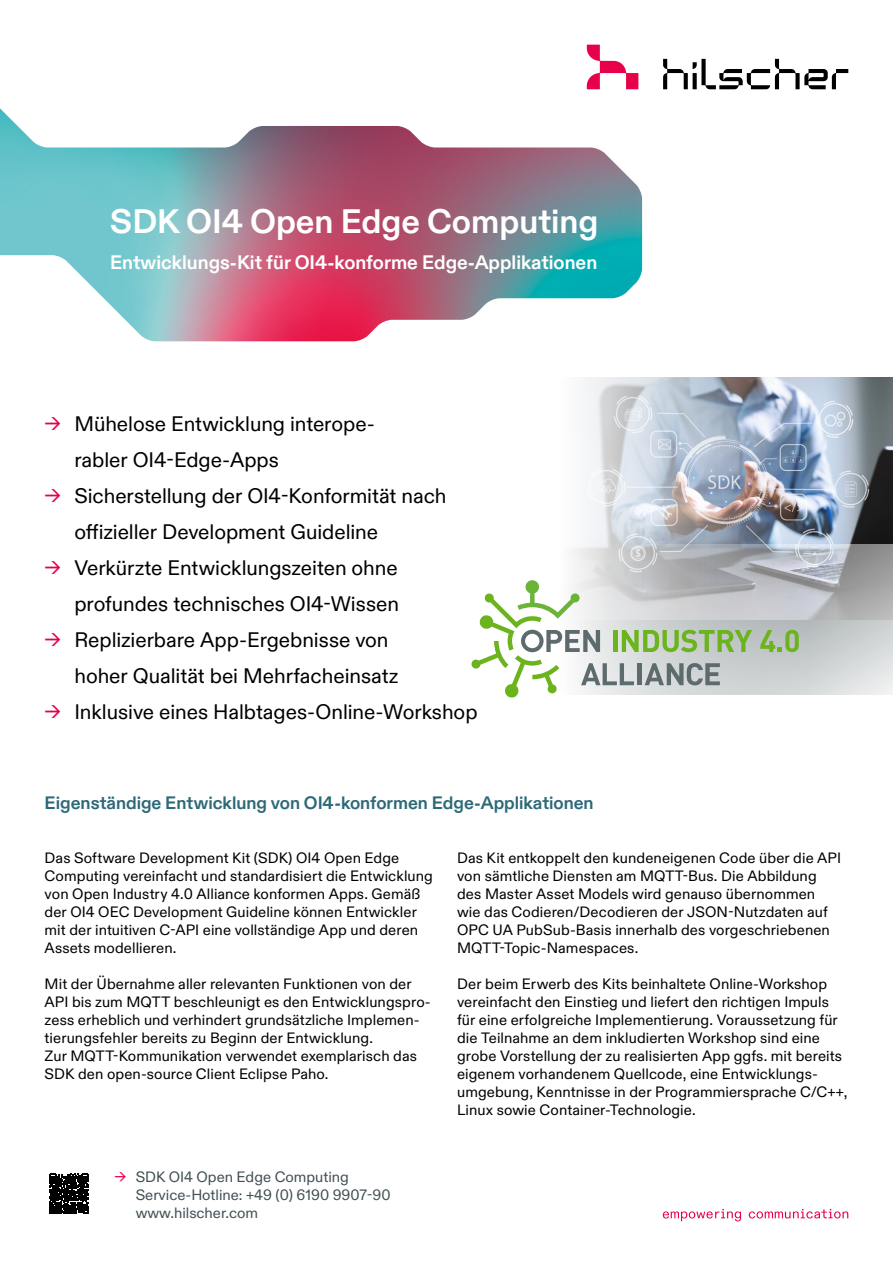
<style>
.page{position:relative;width:893px;height:1263px;background:#fff}
.page>*{position:absolute;margin:0;border:0;box-sizing:border-box;transform-origin:0 0}
.Headline_white{font:700 33.9px "ABC Diatype";color:#fff}
.t1{font:21px/36px "ABC Diatype";letter-spacing:-.005em;color:#000}
.Subline_white{font:700 19.5px "ABC Diatype";color:#fff}
.Zwischenüberschrift_turquoise_1{font:700 18px "ABC Diatype";color:#2d6978}
.Fließtext_black{font:15px/18px "ABC Diatype";letter-spacing:.005em;color:#000}
.t2{font:15px/18px "ABC Diatype";color:#415054}
.s1{color:#e7004a}
</style>
<div class="page">
<svg style="left:587px;top:45px;width:51px;height:44px"></svg>
<svg style="left:663px;top:59px;width:185px;height:30px"></svg>
<svg style="left:663px;top:1209px;width:185px;height:12px"></svg>
<svg style="left:49px;top:1174px;width:40px;height:40px;background:#1a1a1a"></svg>
<img style="left:584px;top:377px;width:309px;height:167px">
<svg style="left:572px;top:544px;width:321px;height:151px;background:#bec1c4"></svg>
<img style="left:0;top:108px;width:642px;height:233px">
<svg style="left:760px;top:630px;width:39px;height:22px"></svg>
<svg style="left:471px;top:580px;width:281px;height:117px"></svg>
<p class="Headline_white" style="left:110px;top:202px;width:490px">SDK OI4 Open Edge Computing</p>
<p class="Subline_white" style="left:110px;top:251px;width:489px">Entwicklungs-Kit für OI4-konforme Edge-Applikationen</p>
<p class="t1" style="left:74px;top:406px;width:302px;text-indent:-30px"><span class="s1">→</span> Mühelose Entwicklung interope&shy;rabler OI4-Edge-Apps</p>
<p class="t1" style="left:74px;top:478px;width:374px;text-indent:-30px"><span class="s1">→</span> Sicherstellung der OI4-Konformität nach offizieller Development Guideline</p>
<p class="t1" style="left:45px;top:550px;width:356px;text-align:right"><span class="s1">→</span> Verkürzte Entwicklungszeiten ohne profundes technisches OI4-Wissen</p>
<p class="t1" style="left:74px;top:622px;width:326px;text-indent:-30px"><span class="s1">→</span> Replizierbare App-Ergebnisse von hoher Qualität bei Mehrfacheinsatz</p>
<p class="t1" style="left:45px;top:694px;width:434px"><span class="s1">→</span> Inklusive eines Halbtages-Online-Workshop</p>
<p class="Zwischenüberschrift_turquoise_1" style="left:45px;top:793px;width:551px">Eigenständige Entwicklung von OI4-konformen Edge-Applikationen</p>
<p class="Fließtext_black" style="left:45px;top:849px;width:390px">Das Software Development Kit (SDK) OI4 Open Edge Computing vereinfacht und standardisiert die Entwicklung von Open Industry 4.0 Alliance konformen Apps. Gemäß der OI4 OEC Development Guideline können Entwickler mit der intuitiven C-API eine vollständige App und deren Assets modellieren.</p>
<p class="Fließtext_black" style="left:45px;top:975px;width:388px">Mit der Übernahme aller relevanten Funktionen von der API bis zum MQTT beschleunigt es den Entwicklungspro&shy;zess erheblich und verhindert grundsätzliche Implemen&shy;tierungsfehler bereits zu Beginn der Entwicklung.<br>Zur MQTT-Kommunikation verwendet exemplarisch das SDK den open-source Client Eclipse Paho.</p>
<p class="t2" style="left:136px;top:1168px;width:256px;text-indent:-21px"><span class="s1">→</span> SDK OI4 Open Edge Computing<br>Service-Hotline: +49 (0) 6190 9907-90 www.hilscher.com</p>
<p class="Fließtext_black" style="left:457px;top:849px;width:385px">Das Kit entkoppelt den kundeneigenen Code über die API von sämtliche Diensten am MQTT-Bus. Die Abbildung des Master Asset Models wird genauso übernommen wie das Codieren/Decodieren der JSON-Nutzdaten auf OPC UA PubSub-Basis innerhalb des vorgeschriebenen MQTT-Topic-Namespaces.</p>
<p class="Fließtext_black" style="left:457px;top:975px;width:392px">Der beim Erwerb des Kits beinhaltete Online-Workshop vereinfacht den Einstieg und liefert den richtigen Impuls für eine erfolgreiche Implementierung. Voraussetzung für die Teilnahme an dem inkludierten Workshop sind eine grobe Vorstellung der zu realisierten App ggfs. mit bereits eigenem vorhandenem Quellcode, eine Entwicklungs&shy;umgebung, Kenntnisse in der Programmiersprache C/C++, Linux sowie Container-Technologie.</p>
</div>
